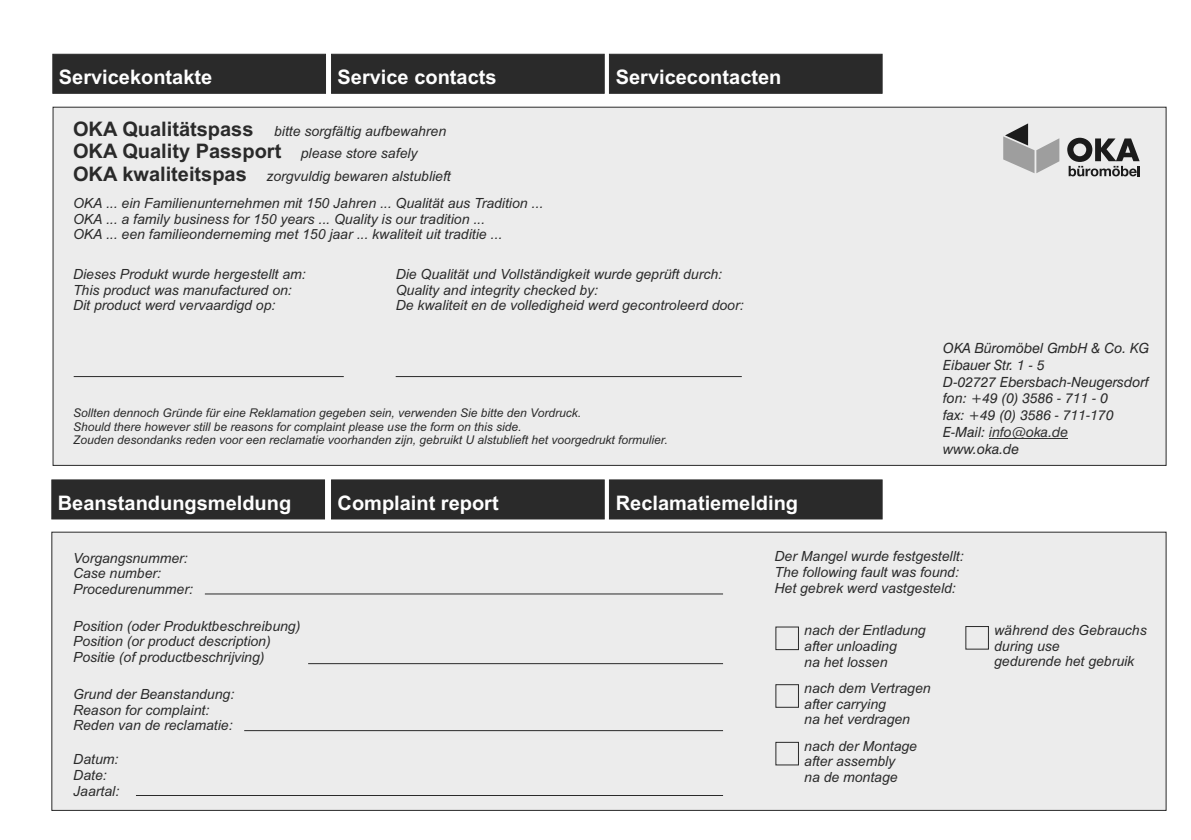
<style>
.page{position:relative;width:1191px;height:840px;background:#fff}
.page>*{position:absolute;margin:0;border:0;box-sizing:border-box;transform-origin:0 0}
.t1{font:700 20px "Arial";color:#fefefe}
.t2{font:700 20px "Arial";color:#2a2a2a}
.t3{font:italic 14px/15.6px "Arial";color:#2a2a2a}
.t4{font:italic 14px/16.8px "Swiss 721 BT";color:#2a2a2a}
.t5{font:italic 12px/13.4px "Arial";color:#2a2a2a}
.s1{font-weight:700;font-style:normal;font-size:20px}
.s2{color:#333}
</style>
<div class="page">
<div style="left:52px;top:106px;width:1115px;height:360px;background:#ececec"></div>
<svg style="left:1003px;top:123px;width:56px;height:50px;background:#b6b6b6"></svg>
<svg style="left:1067px;top:138px;width:72px;height:38px;background:#8b8b8b"></svg>
<div style="left:52px;top:54px;width:830px;height:40px;background:#2a2a2a"></div>
<div style="left:331px;top:479px;width:551px;height:40px;background:#2a2a2a"></div>
<div style="left:51px;top:479px;width:274px;height:40px;background:#2a2a2a"></div>
<hr style="left:74px;top:376px;width:270px;height:1px;background:#2a2a2a">
<hr style="left:396px;top:376px;width:346px;height:1px;background:#2a2a2a">
<hr style="left:989px;top:438px;width:79px;height:1px;background:#333">
<div style="left:51px;top:531px;width:1116px;height:279px;background:#ececec"></div>
<div style="left:775px;top:683px;width:24px;height:24px;border:1px solid #2a2a2a"></div>
<div style="left:965px;top:625px;width:24px;height:24px;border:1px solid #2a2a2a"></div>
<div style="left:775px;top:741px;width:24px;height:24px;border:1px solid #2a2a2a"></div>
<hr style="left:244px;top:729px;width:479px;height:1px;background:#2a2a2a">
<hr style="left:308px;top:663px;width:415px;height:1px;background:#2a2a2a">
<hr style="left:205px;top:593px;width:518px;height:1px;background:#2a2a2a">
<hr style="left:136px;top:794px;width:587px;height:1px;background:#2a2a2a">
<h1 class="t1" style="left:59px;top:70px;width:155px">Servicekontakte</h1>
<h1 class="t1" style="left:337px;top:70px;width:160px">Service contacts</h1>
<h1 class="t1" style="left:616px;top:70px;width:167px">Servicecontacten</h1>
<p class="t3" style="left:73px;top:124px;width:374px"><span class="s1">OKA Qualitätspass</span> bitte sorgfältig aufbewahren</p>
<h1 class="t2" style="left:73px;top:144px;width:210px">OKA Quality Passport</h1>
<p class="t3" style="left:301px;top:147px;width:118px">please store safely</p>
<h1 class="t2" style="left:73px;top:166px;width:175px">OKA kwaliteitspas</h1>
<p class="t3" style="left:73px;top:163px;width:472px;line-height:27.4px;text-indent:193px">zorgvuldig bewaren alstublieft<br>OKA ... ein Familienunternehmen mit 150 Jahren ... Qualität aus Tradition ...</p>
<p class="t3" style="left:73px;top:212px;width:430px">OKA ... a family business for 150 years ... Quality is our tradition ...<br>OKA ... een familieonderneming met 150 jaar ... kwaliteit uit traditie ...</p>
<p class="t3" style="left:73px;top:267px;width:234px">Dieses Produkt wurde hergestellt am:<br>This product was manufactured on:<br>Dit product werd vervaardigd op:</p>
<p class="t3" style="left:396px;top:267px;width:349px">Die Qualität und Vollständigkeit wurde geprüft durch:<br>Quality and integrity checked by:<br>De kwaliteit en de volledigheid werd gecontroleerd door:</p>
<p class="t5" style="left:73px;top:407px;width:596px">Sollten dennoch Gründe für eine Reklamation gegeben sein, verwenden Sie bitte den Vordruck.<br>Should there however still be reasons for complaint please use the form on this side.<br>Zouden desondanks reden voor een reclamatie voorhanden zijn, gebruikt U alstublieft het voorgedrukt formulier.</p>
<h1 class="t1" style="left:58px;top:495px;width:235px">Beanstandungsmeldung</h1>
<h1 class="t1" style="left:337px;top:495px;width:163px">Complaint report</h1>
<h1 class="t1" style="left:616px;top:495px;width:184px">Reclamatiemelding</h1>
<p class="t4" style="left:943px;top:341px;width:208px">OKA Büromöbel GmbH &amp; Co. KG<br>Eibauer Str. 1 - 5<br>D-02727 Ebersbach-Neugersdorf fon: +49 (0) 3586 - 711 - 0<br>fax: +49 (0) 3586 - 711-170<br>E-Mail: <span class="s2">info@oka.de<br></span>www.oka.de</p>
<p class="t3" style="left:73px;top:550px;width:121px">Vorgangsnummer:<br>Case number:<br>Procedurenummer:</p>
<p class="t3" style="left:73px;top:618px;width:229px">Position (oder Produktbeschreibung)<br>Position (or product description)<br>Positie (of productbeschrijving)</p>
<p class="t3" style="left:73px;top:687px;width:163px">Grund der Beanstandung:<br>Reason for complaint:<br>Reden van de reclamatie:</p>
<p class="t3" style="left:73px;top:752px;width:47px">Datum:<br>Date:<br>Jaartal:</p>
<p class="t3" style="left:774px;top:549px;width:191px">Der Mangel wurde festgestellt:<br>The following fault was found:<br>Het gebrek werd vastgesteld:</p>
<p class="t3" style="left:804px;top:623px;width:123px">nach der Entladung after unloading<br>na het lossen</p>
<p class="t3" style="left:804px;top:681px;width:128px">nach dem Vertragen after carrying<br>na het verdragen</p>
<p class="t3" style="left:804px;top:739px;width:114px">nach der Montage after assembly<br>na de montage</p>
<p class="t3" style="left:994px;top:623px;width:154px">während des Gebrauchs during use<br>gedurende het gebruik</p>
</div>
